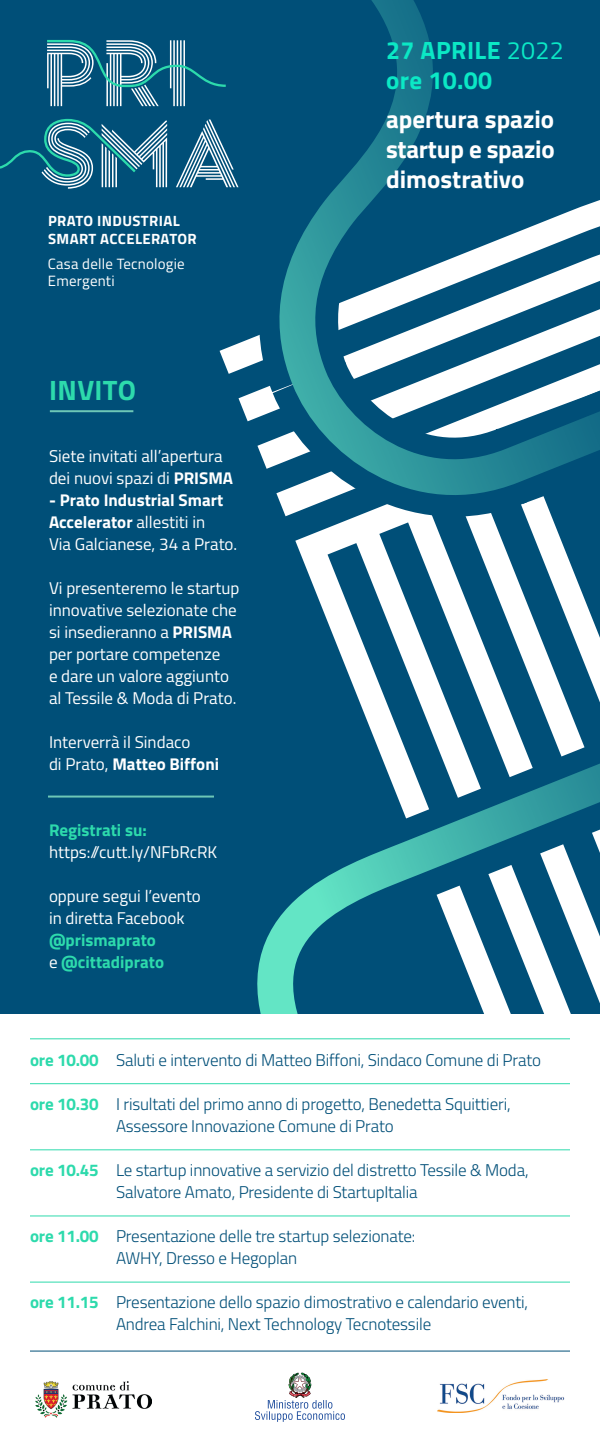
<style>
.page{position:relative;width:600px;height:1450px;background:#fff}
.page>*{position:absolute;margin:0;border:0;box-sizing:border-box;transform-origin:0 0}
.t1{font:700 28px "Titillium";letter-spacing:.01em;color:#2ddaac}
.t2{font:700 25px/30px "Titillium";color:#fff;text-align:justify}
.t3{font:700 25px "Titillium";letter-spacing:.015em;color:#0be8c5}
.Predefinito{font:300 17px/22px "Titillium";letter-spacing:-.01em;color:#004f78}
.t4{font:17px/22px "Titillium";color:#fff}
.t5{font:700 14.9px/17.9px "Titillium";letter-spacing:.025em;color:#fff}
.t6{font:14.9px/17.9px "Titillium";letter-spacing:.015em;color:#fff}
.s1{font-weight:700}
.s2{font-weight:700;color:#2ddaac}
.s3{font-weight:400}
</style>
<div class="page">
<div style="left:0;top:0;width:600px;height:1014px;background:#004f78"></div>
<svg style="left:239px;top:0;width:361px;height:1014px"></svg>
<svg style="left:176px;top:120px;width:63px;height:67px"></svg>
<svg style="left:0;top:119px;width:167px;height:70px"></svg>
<svg style="left:47px;top:40px;width:179px;height:66px"></svg>
<svg style="left:255px;top:1373px;width:90px;height:49px"></svg>
<img style="left:36px;top:1381px;width:116px;height:36px">
<img style="left:437px;top:1380px;width:128px;height:33px">
<hr style="left:50px;top:410px;width:83px;height:2px;background:#6dc7b6">
<hr style="left:30px;top:1083px;width:540px;height:1px;background:#2ddaac">
<hr style="left:30px;top:1149px;width:540px;height:1px;background:#2ddaac">
<hr style="left:30px;top:1216px;width:540px;height:1px;background:#2ddaac">
<hr style="left:30px;top:1282px;width:540px;height:1px;background:#2ddaac">
<hr style="left:30px;top:1351px;width:540px;height:1px;background:#004f78">
<hr style="left:30px;top:1038px;width:540px;height:1px;background:#2ddaac">
<hr style="left:48px;top:796px;width:166px;height:2px;background:#6dc7b6">
<p class="t5" style="left:48px;top:211px;width:150px">PRATO INDUSTRIAL<br>SMART ACCELERATOR</p>
<p class="t6" style="left:48px;top:254px;width:138px">Casa delle Tecnologie<br>Emergenti</p>
<p class="t1" style="left:49px;top:369px;width:88px">INVITO</p>
<p class="t4" style="left:49px;top:444px;width:186px">Siete invitati all’apertura dei nuovi spazi di <span class="s1">PRISMA</span></p>
<p class="t4" style="left:49px;top:488px;width:190px"><span class="s1">- Prato Industrial Smart<br>Accelerator</span> allestiti in<br>Via Galcianese, 34 a Prato.</p>
<p class="t4" style="left:49px;top:576px;width:192px">Vi presenteremo le startup innovative selezionate che si insedieranno a <span class="s1">PRISMA</span></p>
<p class="t4" style="left:49px;top:642px;width:189px">per portare competenze<br>e dare un valore aggiunto al Tessile &amp; Moda di Prato.</p>
<p class="t4" style="left:49px;top:730px;width:172px">Interverrà il Sindaco<br>di Prato, <span class="s1">Matteo Biffoni</span></p>
<p class="t4" style="left:49px;top:818px;width:170px"><span class="s2">Registrati su: </span>https://cutt.ly/NFbRcRK</p>
<p class="t4" style="left:49px;top:884px;width:153px">oppure segui l’evento in diretta Facebook <span class="s2">@prismaprato<br></span>e <span class="s2">@cittadiprato</span></p>
<p class="t3" style="left:386px;top:31px;width:179px">27 APRILE <span class="s3">2022</span></p>
<p class="t3" style="left:386px;top:61px;width:108px">ore 10.00</p>
<p class="t2" style="left:386px;top:103px;width:170px">apertura spazio startup e spazio dimostrativo</p>
<p class="Predefinito" style="left:30px;top:1048px;width:513px"><span class="s2">ore 10.00</span> Saluti e intervento di Matteo Biffoni, Sindaco Comune di Prato</p>
<p class="Predefinito" style="left:116px;top:1092px;width:396px;text-indent:-86px"><span class="s2">ore 10.30</span> I risultati del primo anno di progetto, Benedetta Squittieri,<br>Assessore Innovazione Comune di Prato</p>
<p class="Predefinito" style="left:116px;top:1158px;width:414px;text-indent:-86px"><span class="s2">ore 10.45</span> Le startup innovative a servizio del distretto Tessile &amp; Moda,<br>Salvatore Amato, Presidente di StartupItalia</p>
<p class="Predefinito" style="left:116px;top:1224px;width:301px;text-indent:-86px"><span class="s2">ore 11.00</span> Presentazione delle tre startup selezionate:<br>AWHY, Dresso e Hegoplan</p>
<p class="Predefinito" style="left:116px;top:1290px;width:414px;text-indent:-86px"><span class="s2">ore 11.15</span> Presentazione dello spazio dimostrativo e calendario eventi,<br>Andrea Falchini, Next Technology Tecnotessile</p>
</div>
